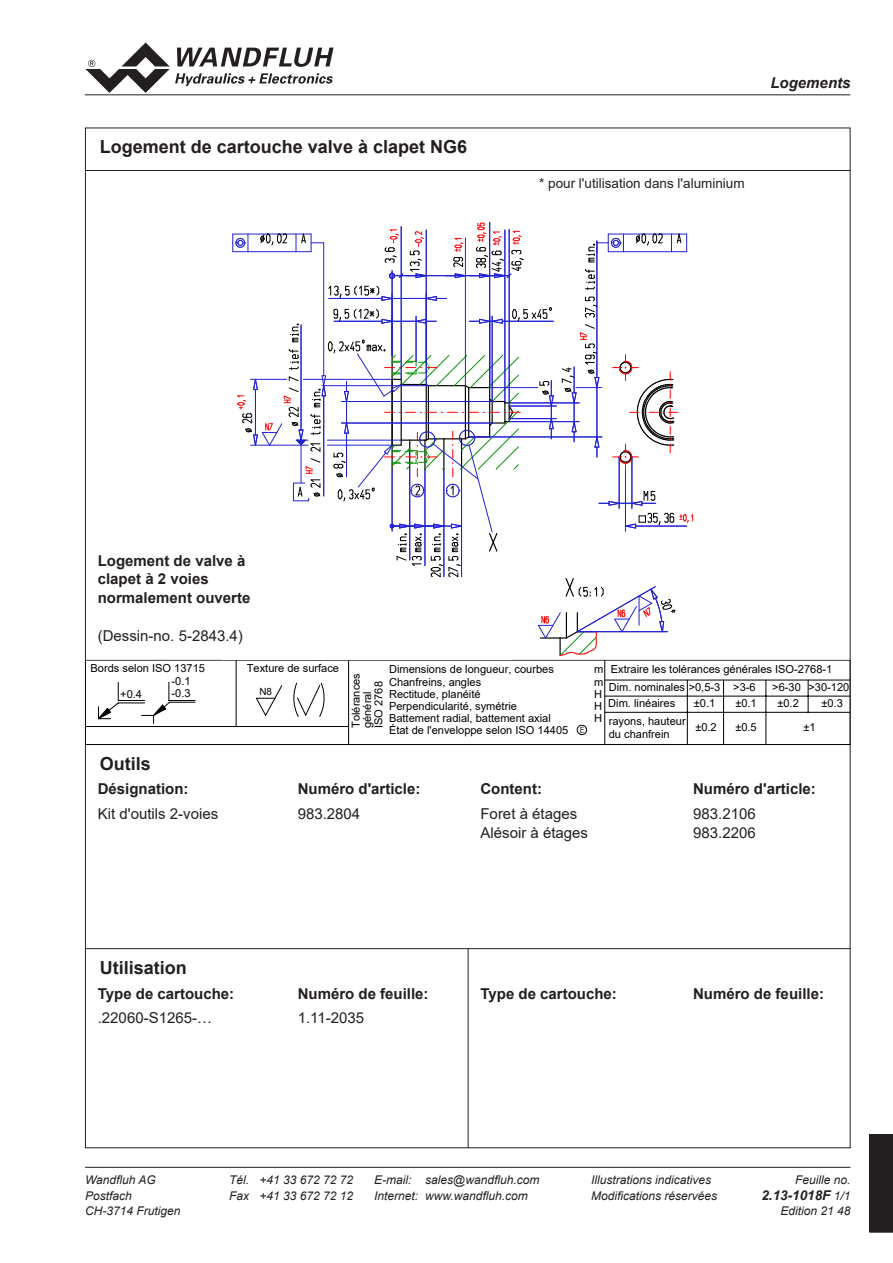
<style>
.page{position:relative;width:893px;height:1263px;background:#fff}
.page>*{position:absolute;margin:0;border:0;box-sizing:border-box;transform-origin:0 0}
.Titel{font:700 18px "Arial";color:#231f20}
.Fliesstext{font:700 15px/18px "Arial";color:#231f20}
.Fliesstext-2{font:15px "Arial";color:#231f20}
.t1{font:italic 700 15px "Arial";color:#231f20}
.t2{font:13.5px "Arial";color:#231f20}
.t3{font:italic 700 13.5px "Arial";color:#231f20}
.t4{font:italic 12px "Arial";color:#231f20}
.t5{font:11.1px/12.1px "Arial";color:#000001}
.t6{font:9.9px "Arial";color:#000001}
.t7{font:8.55px "Century Gothic";color:#000001}
.s1{font-weight:400;font-size:12px}
</style>
<div class="page">
<hr style="left:85px;top:170px;width:765px;height:1px;background:#231f20">
<hr style="left:85px;top:948px;width:765px;height:1px;background:#231f20">
<hr style="left:468px;top:948px;width:1px;height:200px;background:#231f20">
<hr style="left:85px;top:94px;width:765px;height:1px;background:#231f20">
<hr style="left:85px;top:1167px;width:765px;height:1px;background:#231f20">
<div style="left:870px;top:1134px;width:23px;height:98px;background:#231f20"></div>
<svg style="left:85px;top:43px;width:248px;height:50px"></svg>
<svg style="left:85px;top:660px;width:765px;height:85px"></svg>
<svg style="left:232px;top:222px;width:461px;height:438px"></svg>
<div style="left:222px;top:609px;width:290px;height:51px;background:#fff"></div>
<p class="Titel" style="left:100px;top:134px;width:369px">Logement de cartouche valve à clapet NG6</p>
<h2 class="t1" style="left:770px;top:73px;width:82px">Logements</h2>
<p class="t2" style="left:539px;top:174px;width:207px">* pour l'utilisation dans l'aluminium</p>
<p class="Fliesstext" style="left:98px;top:552px;width:149px">Logement de valve à clapet à 2 voies</p>
<p class="Fliesstext" style="left:98px;top:589px;width:154px">normalement ouverte</p>
<p class="Fliesstext-2" style="left:98px;top:625px;width:147px">(Dessin-no. 5-2843.4)</p>
<p class="t5" style="left:91px;top:662px;width:116px">Bords selon ISO 13715</p>
<p class="t5" style="left:594px;top:663px;width:11px;text-align:justify">m m H H H</p>
<p class="t5" style="left:247px;top:662px;width:94px">Texture de surface</p>
<p class="t5" style="left:389px;top:663px;width:181px">Dimensions de longueur, courbes<br>Chanfreins, angles<br>Rectitude, planéité<br>Perpendicularité, symétrie<br>Battement radial, battement axial<br>État de l'enveloppe selon ISO 14405</p>
<p class="t5" style="left:611px;top:663px;width:223px">Extraire les tolérances générales ISO-2768-1</p>
<p class="t5" style="left:350px;top:728px;width:56px;line-height:11.2px;rotate:-90deg">Tolérances général<br>ISO 2768</p>
<p class="t5" style="left:172px;top:675px;width:21px">-0.1 -0.3</p>
<p class="t5" style="left:609px;top:681px;width:148px">Dim. nominales &gt;0,5-3 &gt;3-6</p>
<p class="t5" style="left:772px;top:681px;width:79px">&gt;6-30 &gt;30-120</p>
<p class="t5" style="left:120px;top:688px;width:23px">+0.4</p>
<p class="t6" style="left:259px;top:684px;width:14px">N8</p>
<p class="t5" style="left:694px;top:697px;width:23px">±0.1</p>
<p class="t5" style="left:735px;top:697px;width:23px">±0.1</p>
<p class="t5" style="left:777px;top:697px;width:23px">±0.2</p>
<p class="t5" style="left:821px;top:697px;width:23px">±0.3</p>
<p class="t5" style="left:608px;top:697px;width:69px">Dim. linéaires</p>
<p class="t5" style="left:609px;top:714px;width:78px;line-height:13.4px">rayons, hauteur du chanfrein</p>
<p class="t5" style="left:695px;top:721px;width:23px">±0.2</p>
<p class="t5" style="left:735px;top:721px;width:23px">±0.5</p>
<p class="t5" style="left:803px;top:721px;width:14px">±1</p>
<p class="t7" style="left:580px;top:724px;width:6px">E</p>
<h1 class="Titel" style="left:100px;top:751px;width:53px">Outils</h1>
<h2 class="Fliesstext" style="left:98px;top:780px;width:92px">Désignation:</h2>
<h2 class="Fliesstext" style="left:298px;top:780px;width:124px">Numéro d'article:</h2>
<h2 class="Fliesstext" style="left:480px;top:780px;width:63px">Content:</h2>
<h2 class="Fliesstext" style="left:693px;top:780px;width:124px">Numéro d'article:</h2>
<p class="Fliesstext-2" style="left:98px;top:803px;width:122px">Kit d'outils 2-voies</p>
<p class="Fliesstext-2" style="left:298px;top:803px;width:64px">983.2804</p>
<p class="Fliesstext-2" style="left:480px;top:803px;width:98px">Foret à étages</p>
<p class="Fliesstext-2" style="left:693px;top:803px;width:64px">983.2106</p>
<p class="Fliesstext-2" style="left:480px;top:822px;width:109px">Alésoir à étages</p>
<p class="Fliesstext-2" style="left:693px;top:822px;width:64px">983.2206</p>
<h1 class="Titel" style="left:100px;top:955px;width:89px">Utilisation</h1>
<h2 class="Fliesstext" style="left:98px;top:984px;width:138px">Type de cartouche:</h2>
<h2 class="Fliesstext" style="left:298px;top:984px;width:132px">Numéro de feuille:</h2>
<h2 class="Fliesstext" style="left:480px;top:984px;width:138px">Type de cartouche:</h2>
<h2 class="Fliesstext" style="left:693px;top:984px;width:132px">Numéro de feuille:</h2>
<p class="Fliesstext-2" style="left:98px;top:1007px;width:116px">.22060-S1265-…</p>
<p class="Fliesstext-2" style="left:298px;top:1007px;width:68px">1.11-2035</p>
<p class="t4" style="left:85px;top:1172px;width:72px">Wandfluh AG</p>
<p class="t4" style="left:229px;top:1172px;width:125px">Tél. +41 33 672 72 72</p>
<p class="t4" style="left:374px;top:1172px;width:167px">E-mail: sales@wandfluh.com</p>
<p class="t4" style="left:591px;top:1172px;width:122px">Illustrations indicatives</p>
<p class="t4" style="left:795px;top:1172px;width:57px">Feuille no.</p>
<p class="t4" style="left:85px;top:1188px;width:48px">Postfach</p>
<p class="t4" style="left:229px;top:1188px;width:125px">Fax +41 33 672 72 12</p>
<p class="t4" style="left:374px;top:1188px;width:155px">Internet: www.wandfluh.com</p>
<p class="t4" style="left:591px;top:1188px;width:128px">Modifications réservées</p>
<p class="t3" style="left:761px;top:1186px;width:91px">2.13-1018F <span class="s1">1/1</span></p>
<p class="t4" style="left:85px;top:1203px;width:97px">CH-3714 Frutigen</p>
<p class="t4" style="left:780px;top:1203px;width:72px">Edition 21 48</p>
</div>
